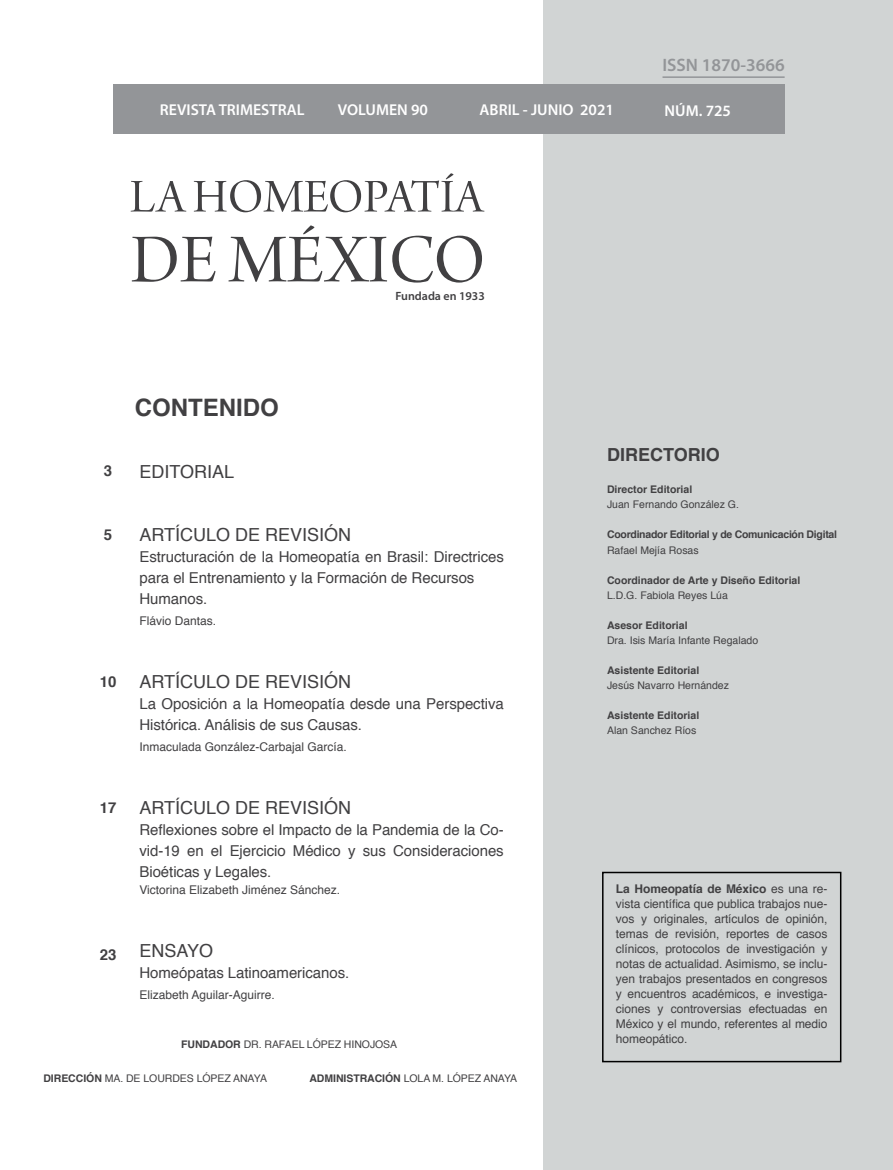
<style>
.page{position:relative;width:893px;height:1170px;background:#fff}
.page>*{position:absolute;margin:0;border:0;box-sizing:border-box;transform-origin:0 0}
.t1{font:700 24px "Helvetica";color:#414042}
.t2{font:18px "Helvetica";color:#414042}
.t3{font:600 18px "Myriad Pro";color:#939598}
.t4{font:700 18px "Helvetica";color:#414042}
.t5{font:600 15.75px "Myriad Pro";color:#fff}
.t6{font:15px/21px "Helvetica";letter-spacing:-.005em;color:#414042}
.t7{font:700 15px "Helvetica";color:#414042}
.t8{font:12px/15px "Helvetica";color:#414042;text-align:justify}
.t9{font:600 12px "Myriad Pro";color:#414042}
.t10{font:10.5px "Helvetica";color:#414042}
.t11{font:700 10.5px "Helvetica";color:#414042}
.t12{font:700 10.5px "Helvetica";letter-spacing:-.025em;color:#414042}
.s1{font-weight:700}
</style>
<div class="page">
<div style="left:544px;top:0;width:349px;height:1169px;background:#d1d4d4"></div>
<div style="left:113px;top:85px;width:672px;height:49px;background:#939598"></div>
<svg style="left:131px;top:181px;width:55px;height:31px"></svg>
<svg style="left:194px;top:173px;width:290px;height:39px"></svg>
<svg style="left:132px;top:237px;width:83px;height:45px"></svg>
<svg style="left:228px;top:225px;width:254px;height:57px"></svg>
<hr style="left:662px;top:76px;width:123px;height:2px;background:#939598">
<div style="left:602px;top:871px;width:239px;height:191px;border:2px solid #000"></div>
<h2 class="t3" style="left:662px;top:53px;width:124px">ISSN 1870-3666</h2>
<h3 class="t5" style="left:160px;top:100px;width:146px">REVISTA TRIMESTRAL</h3>
<h3 class="t5" style="left:338px;top:100px;width:92px">VOLUMEN 90</h3>
<h3 class="t5" style="left:480px;top:100px;width:136px">ABRIL - JUNIO 2021</h3>
<h3 class="t5" style="left:664px;top:100px;width:68px">NÚM. 725</h3>
<p class="t9" style="left:395px;top:289px;width:91px">Fundada en 1933</p>
<h1 class="t1" style="left:135px;top:388px;width:145px">CONTENIDO</h1>
<p class="t7" style="left:104px;top:459px;width:10px">3</p>
<h2 class="t2" style="left:140px;top:458px;width:96px">EDITORIAL</h2>
<p class="t7" style="left:104px;top:522px;width:10px">5</p>
<h2 class="t2" style="left:140px;top:521px;width:213px">ARTÍCULO DE REVISIÓN</h2>
<p class="t6" style="left:140px;top:547px;width:366px">Estructuración de la Homeopatía en Brasil: Directrices para el Entrenamiento y la Formación de Recursos<br>Humanos.</p>
<p class="t8" style="left:140px;top:614px;width:78px">Flávio Dantas.</p>
<p class="t7" style="left:100px;top:669px;width:18px">10</p>
<h2 class="t2" style="left:140px;top:668px;width:213px">ARTÍCULO DE REVISIÓN</h2>
<p class="t6" style="left:140px;top:694px;width:366px">La Oposición a la Homeopatía desde una Perspectiva<br>Histórica. Análisis de sus Causas.</p>
<p class="t8" style="left:140px;top:740px;width:209px">Inmaculada González-Carbajal García.</p>
<p class="t7" style="left:100px;top:795px;width:18px">17</p>
<h2 class="t2" style="left:140px;top:794px;width:213px">ARTÍCULO DE REVISIÓN</h2>
<p class="t6" style="left:140px;top:820px;width:366px;text-align:justify">Reflexiones sobre el Impacto de la Pandemia de la Co&shy;vid-19 en el Ejercicio Médico y sus Consideraciones Bioéticas y Legales.</p>
<p class="t8" style="left:140px;top:882px;width:202px">Victorina Elizabeth Jiménez Sánchez.</p>
<p class="t7" style="left:100px;top:942px;width:18px">23</p>
<h2 class="t2" style="left:140px;top:936px;width:75px">ENSAYO</h2>
<p class="t6" style="left:140px;top:962px;width:211px">Homeópatas Latinoamericanos.</p>
<p class="t8" style="left:140px;top:987px;width:137px">Elizabeth Aguilar-Aguirre.</p>
<p class="t10" style="left:181px;top:1036px;width:218px"><span class="s1">FUNDADOR</span> DR. RAFAEL LÓPEZ HINOJOSA</p>
<p class="t10" style="left:43px;top:1070px;width:225px"><span class="s1">DIRECCIÓN</span> MA. DE LOURDES LÓPEZ ANAYA</p>
<p class="t10" style="left:309px;top:1070px;width:209px"><span class="s1">ADMINISTRACIÓN</span> LOLA M. LÓPEZ ANAYA</p>
<h2 class="t4" style="left:607px;top:439px;width:114px">DIRECTORIO</h2>
<p class="t11" style="left:607px;top:481px;width:87px">Director Editorial</p>
<p class="t10" style="left:607px;top:496px;width:133px">Juan Fernando González G.</p>
<p class="t12" style="left:607px;top:526px;width:232px">Coordinador Editorial y de Comunicación Digital</p>
<p class="t10" style="left:607px;top:541px;width:93px">Rafael Mejía Rosas</p>
<p class="t11" style="left:607px;top:571px;width:195px">Coordinador de Arte y Diseño Editorial</p>
<p class="t10" style="left:607px;top:586px;width:122px">L.D.G. Fabiola Reyes Lúa</p>
<p class="t11" style="left:607px;top:616px;width:82px">Asesor Editorial</p>
<p class="t10" style="left:607px;top:631px;width:153px">Dra. Isis María Infante Regalado</p>
<p class="t11" style="left:607px;top:661px;width:94px">Asistente Editorial</p>
<p class="t10" style="left:607px;top:676px;width:123px">Jesús Navarro Hernández</p>
<p class="t11" style="left:607px;top:706px;width:94px">Asistente Editorial</p>
<p class="t10" style="left:607px;top:721px;width:91px">Alan Sanchez Ríos</p>
<p class="t8" style="left:616px;top:881px;width:213px"><span class="s1">La Homeopatía de México</span> es una re&shy;vista científica que publica trabajos nue&shy;vos y originales, artículos de opinión, temas de revisión, reportes de casos clínicos, protocolos de investigación y notas de actualidad. Asimismo, se inclu&shy;yen trabajos presentados en congresos y encuentros académicos, e investiga&shy;ciones y controversias efectuadas en México y el mundo, referentes al medio homeopático.</p>
</div>
